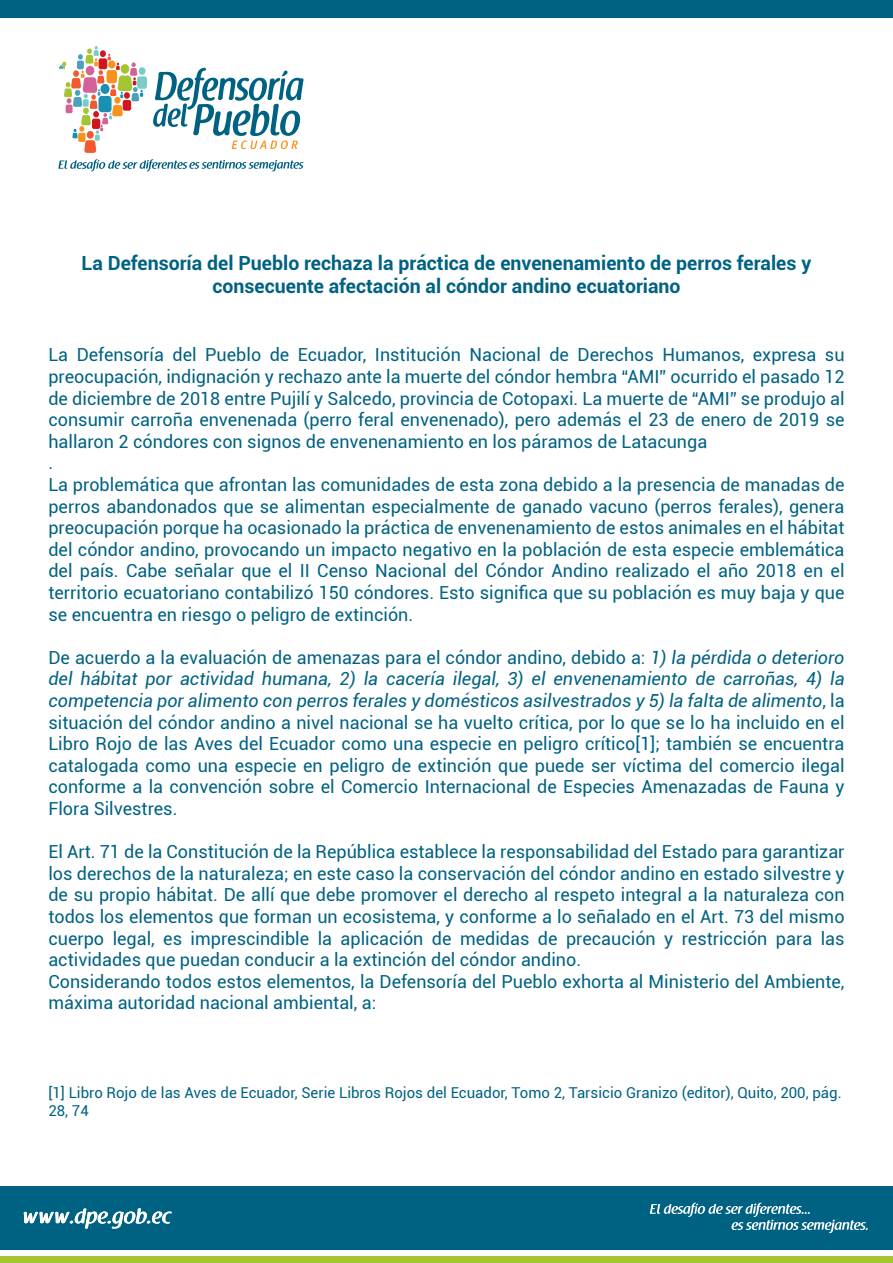
<style>
.page{position:relative;width:893px;height:1263px;background:#fff}
.page>*{position:absolute;margin:0;border:0;box-sizing:border-box;transform-origin:0 0}
.t1{font:700 19.5px/23.4px "Roboto";color:#006283;text-align:center}
.t2{font:18px/21.6px "Roboto";color:#006283}
.t3{font:15px/18px "Roboto";color:#006283}
.s1{font-style:italic}
</style>
<div class="page">
<div style="left:0;top:1256px;width:893px;height:7px;background:#a5c431"></div>
<div style="left:0;top:1187px;width:893px;height:63px;background:#006283"></div>
<div style="left:0;top:0;width:893px;height:17px;background:#006283"></div>
<svg style="left:650px;top:1202px;width:218px;height:31px"></svg>
<svg style="left:24px;top:1208px;width:148px;height:21px"></svg>
<svg style="left:58px;top:159px;width:246px;height:12px"></svg>
<svg style="left:153px;top:68px;width:151px;height:81px"></svg>
<div style="left:137px;top:76px;width:10px;height:13px;background:#7accc8;border-radius:3px"></div>
<svg style="left:139px;top:67px;width:7px;height:8px"></svg>
<svg style="left:59px;top:46px;width:84px;height:107px"></svg>
<p class="t1" style="left:82px;top:250px;width:731px">La Defensoría del Pueblo rechaza la práctica de envenenamiento de perros ferales y consecuente afectación al cóndor andino ecuatoriano</p>
<p class="t2" style="left:48px;top:343px;width:798px">La Defensoría del Pueblo de Ecuador, Institución Nacional de Derechos Humanos, expresa su preocupación, indignación y rechazo ante la muerte del cóndor hembra “AMI” ocurrido el pasado 12 de diciembre de 2018 entre Pujilí y Salcedo, provincia de Cotopaxi. La muerte de “AMI” se produjo al consumir carroña envenenada (perro feral envenenado), pero además el 23 de enero de 2019 se hallaron 2 cóndores con signos de envenenamiento en los páramos de Latacunga<br>.<br>La problemática que afrontan las comunidades de esta zona debido a la presencia de manadas de perros abandonados que se alimentan especialmente de ganado vacuno (perros ferales), genera preocupación porque ha ocasionado la práctica de envenenamiento de estos animales en el hábitat del cóndor andino, provocando un impacto negativo en la población de esta especie emblemática del país. Cabe señalar que el II Censo Nacional del Cóndor Andino realizado el año 2018 en el territorio ecuatoriano contabilizó 150 cóndores. Esto significa que su población es muy baja y que se encuentra en riesgo o peligro de extinción.</p>
<p class="t2" style="left:48px;top:646px;width:798px;text-align:justify">De acuerdo a la evaluación de amenazas para el cóndor andino, debido a: <span class="s1">1) la pérdida o deterioro del hábitat por actividad humana, 2) la cacería ilegal, 3) el envenenamiento de carroñas, 4) la competencia por alimento con perros ferales y domésticos asilvestrados y 5) la falta de alimento</span>, la situación del cóndor andino a nivel nacional se ha vuelto crítica, por lo que se lo ha incluido en el Libro Rojo de las Aves del Ecuador como una especie en peligro crítico[1]; también se encuentra catalogada como una especie en peligro de extinción que puede ser víctima del comercio ilegal conforme a la convención sobre el Comercio Internacional de Especies Amenazadas de Fauna y Flora Silvestres.</p>
<p class="t2" style="left:48px;top:840px;width:798px">El Art. 71 de la Constitución de la República establece la responsabilidad del Estado para garantizar los derechos de la naturaleza; en este caso la conservación del cóndor andino en estado silvestre y de su propio hábitat. De allí que debe promover el derecho al respeto integral a la naturaleza con todos los elementos que forman un ecosistema, y conforme a lo señalado en el Art. 73 del mismo cuerpo legal, es imprescindible la aplicación de medidas de precaución y restricción para las actividades que puedan conducir a la extinción del cóndor andino.<br>Considerando todos estos elementos, la Defensoría del Pueblo exhorta al Ministerio del Ambiente, máxima autoridad nacional ambiental, a:</p>
<p class="t3" style="left:48px;top:1083px;width:795px">[1] Libro Rojo de las Aves de Ecuador, Serie Libros Rojos del Ecuador, Tomo 2, Tarsicio Granizo (editor), Quito, 200, pág.<br>28, 74</p>
</div>
